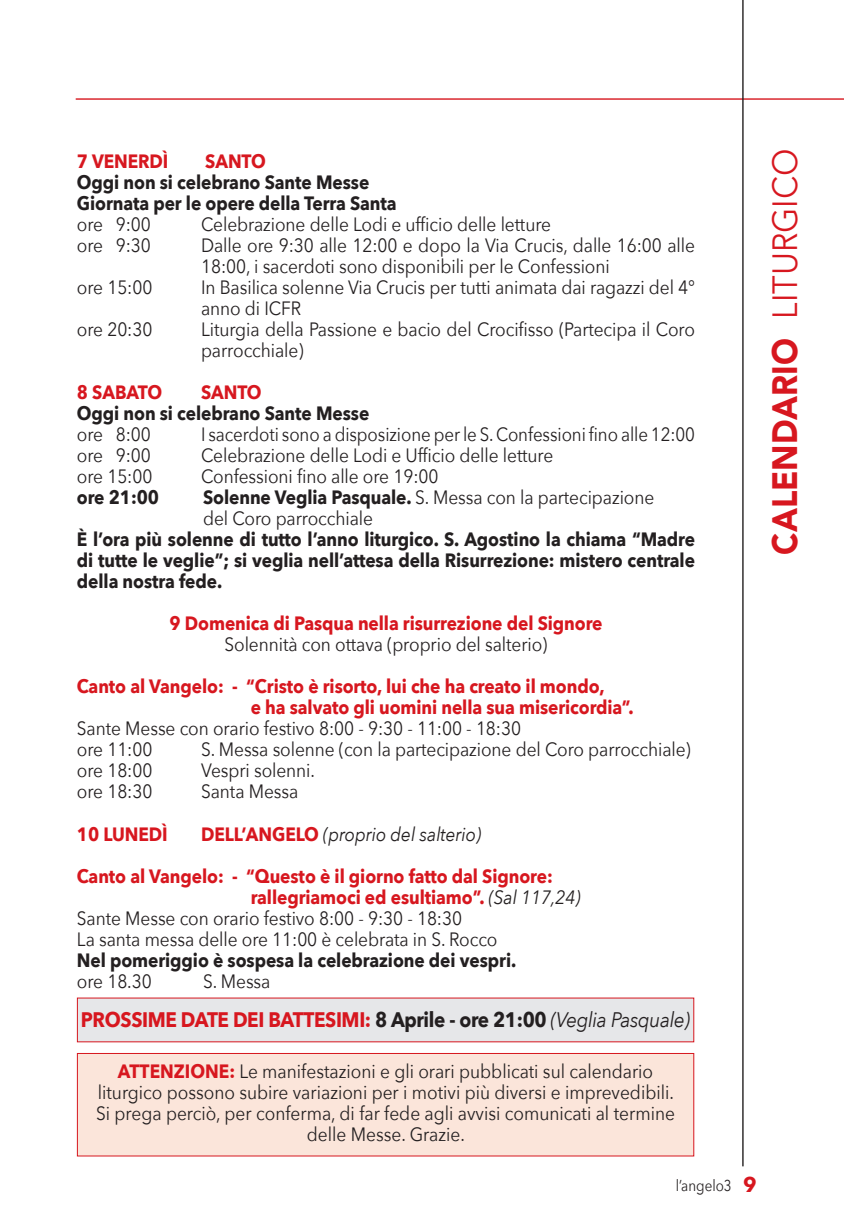
<style>
.page{position:relative;width:844px;height:1216px;background:#fff}
.page>*{position:absolute;margin:0;border:0;box-sizing:border-box;transform-origin:0 0}
.t1{font:900 35px "Avenir";color:#d7171f;scale:.93 1}
.t2{font:700 21px "Avenir Next";letter-spacing:-.02em;color:#d7171f;scale:.9 1}
.t3{font:19.25px/21px "Avenir Next";letter-spacing:-.005em;color:#231f20;scale:.9 1}
.t4{font:700 19.25px/21px "Avenir Next";letter-spacing:-.005em;color:#231f20;scale:.9 1}
.t5{font:700 19.25px/21px "Avenir Next";letter-spacing:-.005em;color:#d7171f;scale:.9 1}
.t6{font:19.25px "Avenir Next";letter-spacing:-.005em;color:#231f20;scale:.88 1}
.t7{font:15.75px "Avenir Next";color:#231f20;scale:.85 1}
.s1{font-weight:700}
.s2{font-weight:400;font-style:italic;color:#231f20}
.s3{font-weight:700;color:#d7171f}
.s4{font-style:italic}
.s5{color:#231f20}
.s6{font-weight:700;font-size:21px;color:#d7171f}
.s7{font-family:"Avenir Next";font-weight:400}
</style>
<div class="page">
<hr style="left:76px;top:98px;width:767px;height:2px;background:#d7171f">
<hr style="left:742px;top:0;width:1px;height:1166px;background:#231f20">
<div style="left:77px;top:1053px;width:616px;height:102px;background:#fbe5da"></div>
<div style="left:77px;top:1052px;width:617px;height:104px;border:1px solid #d7171f"></div>
<div style="left:77px;top:998px;width:616px;height:43px;background:#e6e7e9"></div>
<p class="t5" style="left:77px;top:151px;width:103px">7 VENERDÌ</p>
<p class="t5" style="left:205px;top:151px;width:69px">SANTO</p>
<p class="t4" style="left:77px;top:172px;width:356px">Oggi non si celebrano Sante Messe<br>Giornata per le opere della Terra Santa</p>
<p class="t3" style="left:77px;top:213px;width:84px">ore 9:00</p>
<p class="t3" style="left:201px;top:213px;width:390px">Celebrazione delle Lodi e ufficio delle letture</p>
<p class="t3" style="left:77px;top:234px;width:84px">ore 9:30</p>
<p class="t3" style="left:201px;top:234px;width:550px">Dalle ore 9:30 alle 12:00 e dopo la Via Crucis, dalle 16:00 alle<br>18:00, i sacerdoti sono disponibili per le Confessioni</p>
<p class="t3" style="left:77px;top:276px;width:85px">ore 15:00</p>
<p class="t3" style="left:201px;top:276px;width:550px">In Basilica solenne Via Crucis per tutti animata dai ragazzi del 4° anno di ICFR</p>
<p class="t3" style="left:77px;top:318px;width:85px">ore 20:30</p>
<p class="t3" style="left:201px;top:318px;width:550px">Liturgia della Passione e bacio del Crocifisso (Partecipa il Coro parrocchiale)</p>
<p class="t5" style="left:77px;top:382px;width:96px">8 SABATO</p>
<p class="t5" style="left:201px;top:382px;width:69px">SANTO</p>
<p class="t4" style="left:77px;top:403px;width:326px">Oggi non si celebrano Sante Messe</p>
<p class="t3" style="left:77px;top:423px;width:84px">ore 8:00</p>
<p class="t6" style="left:201px;top:418px;width:562px">I sacerdoti sono a disposizione per le S. Confessioni fino alle 12:00</p>
<p class="t3" style="left:77px;top:444px;width:84px">ore 9:00</p>
<p class="t3" style="left:201px;top:444px;width:393px">Celebrazione delle Lodi e Ufficio delle letture</p>
<p class="t3" style="left:77px;top:465px;width:85px">ore 15:00</p>
<p class="t3" style="left:201px;top:465px;width:265px">Confessioni fino alle ore 19:00</p>
<p class="t4" style="left:77px;top:487px;width:93px">ore 21:00</p>
<p class="t3" style="left:203px;top:486px;width:502px"><span class="s1">Solenne Veglia Pasquale.</span> S. Messa con la partecipazione del Coro parrocchiale</p>
<p class="t4" style="left:77px;top:529px;width:688px;text-align:justify">È l’ora più solenne di tutto l’anno liturgico. S. Agostino la chiama “Madre di tutte le veglie”; si veglia nell’attesa della Risurrezione: mistero centrale della nostra fede.</p>
<p class="t5" style="left:169px;top:613px;width:482px">9 Domenica di Pasqua nella risurrezione del Signore</p>
<p class="t3" style="left:224px;top:633px;width:360px">Solennità con ottava (proprio del salterio)</p>
<p class="t5" style="left:251px;top:676px;width:427px;text-indent:-174px">Canto al Vangelo: - “Cristo è risorto, lui che ha creato il mondo,<br>e ha salvato gli uomini nella sua misericordia”.</p>
<p class="t3" style="left:77px;top:717px;width:495px">Sante Messe con orario festivo 8:00 - 9:30 - 11:00 - 18:30 ore 11:00</p>
<p class="t3" style="left:201px;top:738px;width:545px">S. Messa solenne (con la partecipazione del Coro parrocchiale)</p>
<p class="t3" style="left:77px;top:759px;width:85px">ore 18:00</p>
<p class="t3" style="left:201px;top:759px;width:128px">Vespri solenni.</p>
<p class="t3" style="left:77px;top:780px;width:85px">ore 18:30</p>
<p class="t3" style="left:201px;top:780px;width:109px">Santa Messa</p>
<p class="t5" style="left:77px;top:823px;width:102px">10 LUNEDÌ</p>
<p class="t5" style="left:77px;top:812px;width:530px;line-height:42px;text-indent:124px">DELL’ANGELO <span class="s2">(proprio del salterio)<br></span>Canto al Vangelo: - “Questo è il giorno fatto dal Signore:</p>
<p class="t3" style="left:77px;top:885px;width:561px;text-indent:174px"><span class="s3">rallegriamoci ed esultiamo”.</span> <span class="s4">(Sal 117,24)<br></span>Sante Messe con orario festivo 8:00 - 9:30 - 18:30<br>La santa messa delle ore 11:00 è celebrata in S. Rocco</p>
<p class="t4" style="left:77px;top:949px;width:489px">Nel pomeriggio è sospesa la celebrazione dei vespri.</p>
<p class="t3" style="left:77px;top:969px;width:85px">ore 18.30</p>
<p class="t3" style="left:203px;top:969px;width:76px">S. Messa</p>
<p class="t2" style="left:81px;top:1000px;width:678px">PROSSIME DATE DEI BATTESIMI: <span class="s5">8 Aprile - ore 21:00</span> <span class="s2">(Veglia Pasquale)</span></p>
<p class="t3" style="left:96px;top:1060px;width:644px;text-align:center"><span class="s3">ATTENZIONE:</span> Le manifestazioni e gli orari pubblicati sul calendario liturgico possono subire variazioni per i motivi più diversi e imprevedibili.<br>Si prega perciò, per conferma, di far fede agli avvisi comunicati al termine delle Messe. Grazie.</p>
<p class="t7" style="left:675px;top:1171px;width:97px">l’angelo3 <span class="s6">9</span></p>
<h1 class="t1" style="left:763px;top:554px;width:437px;rotate:-90deg">CALENDARIO <span class="s7">LITURGICO</span></h1>
</div>
